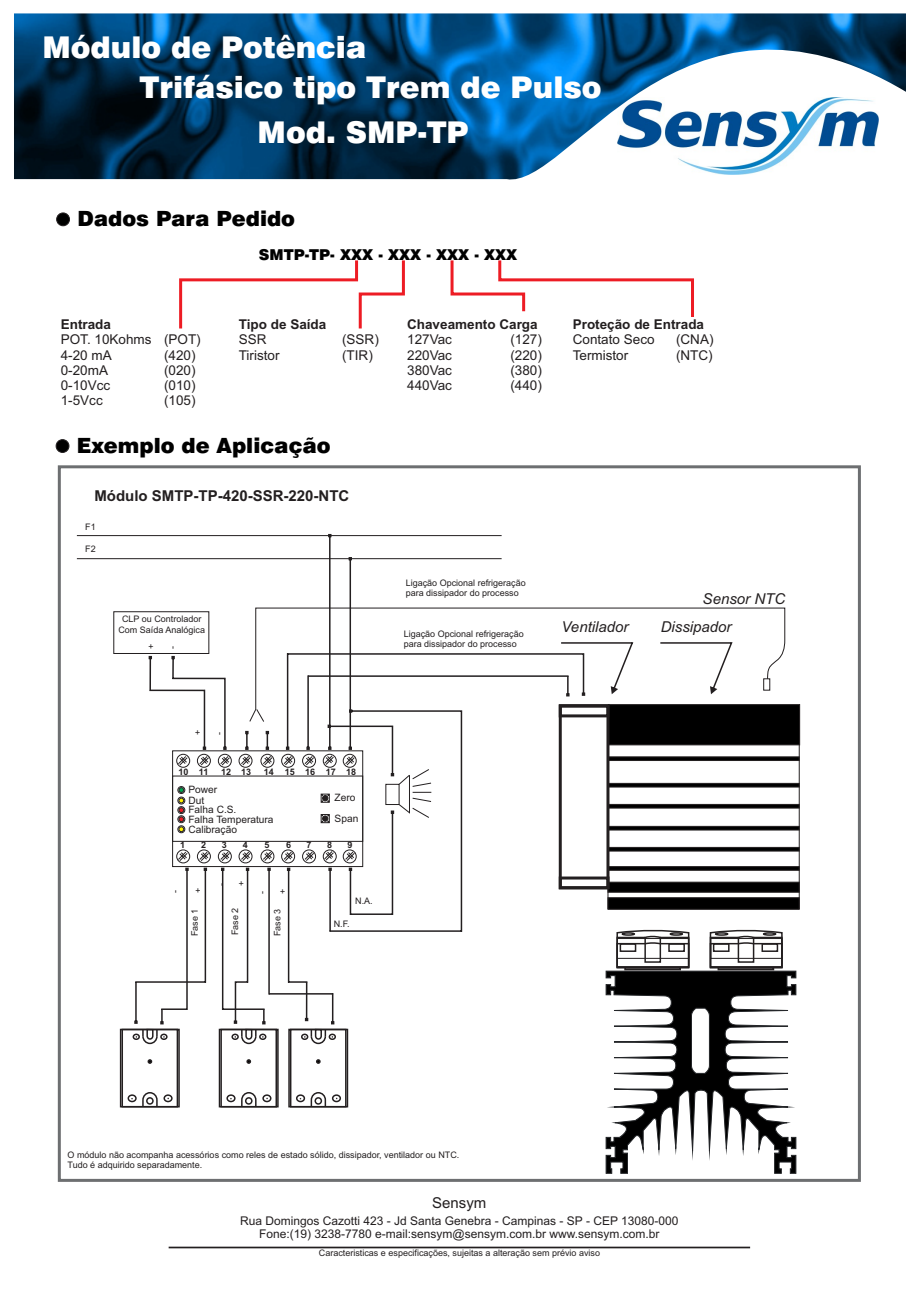
<style>
.page{position:relative;width:920px;height:1290px;background:#fff}
.page>*{position:absolute;margin:0;border:0;box-sizing:border-box;transform-origin:0 0}
.t1{font:900 30px "Swiss 721 BT";color:#fff}
.t2{font:900 21px "Swiss 721 BT";color:#000}
.t3{font:italic 15px "Arial";color:#231f20}
.t4{font:700 15px "Arial";color:#231f20}
.t5{font:900 15px "Swiss 721 BT";color:#000}
.t6{font:15px "Arial";color:#231f20}
.t7{font:13.5px/15.1px "Arial";color:#231f20}
.t8{font:700 13.5px "Arial";color:#231f20}
.t9{font:12px/13.4px "Arial";color:#231f20;text-align:center}
.t10{font:10.2px/9.8px "Arial";color:#231f20}
.t11{font:9px/10.1px "Arial";color:#231f20}
.t12{font:700 9px "Arial";color:#231f20}
</style>
<div class="page">
<img style="left:14px;top:13px;width:892px;height:166px">
<hr style="left:169px;top:1246px;width:581px;height:2px;background:#231f20">
<div style="left:56px;top:213px;width:14px;height:13px;background:#000;border:1px solid #231f20;border-radius:50%"></div>
<svg style="left:179px;top:260px;width:226px;height:69px"></svg>
<svg style="left:450px;top:260px;width:244px;height:57px"></svg>
<div style="left:58px;top:465px;width:803px;height:717px;border:3px solid #6d6f71"></div>
<div style="left:56px;top:439px;width:13px;height:14px;background:#000;border:1px solid #231f20;border-radius:50%"></div>
<hr style="left:329px;top:536px;width:2px;height:212px;background:#231f20">
<hr style="left:350px;top:559px;width:1px;height:189px;background:#231f20">
<hr style="left:77px;top:535px;width:425px;height:1px;background:#231f20">
<hr style="left:77px;top:558px;width:425px;height:1px;background:#231f20">
<svg style="left:255px;top:607px;width:530px;height:35px"></svg>
<div style="left:113px;top:611px;width:96px;height:43px;border:1px solid #231f20"></div>
<div style="left:120px;top:1029px;width:60px;height:78px;border:2px solid #231f20"></div>
<div style="left:122px;top:1029px;width:56px;height:78px;border:2px solid #231f20"></div>
<div style="left:128px;top:1094px;width:9px;height:8px;border:2px solid #231f20;border-radius:50%"></div>
<svg style="left:131px;top:642px;width:669px;height:531px"></svg>
<h1 class="t1" style="left:42px;top:35px;width:326px">Módulo de Potência</h1>
<h1 class="t1" style="left:140px;top:75px;width:464px">Trifásico tipo Trem de Pulso</h1>
<h1 class="t1" style="left:258px;top:120px;width:213px">Mod. SMP-TP</h1>
<h2 class="t2" style="left:77px;top:210px;width:219px">Dados Para Pedido</h2>
<h3 class="t5" style="left:259px;top:249px;width:260px">SMTP-TP- XXX - XXX - XXX - XXX</h3>
<h3 class="t8" style="left:61px;top:319px;width:52px">Entrada</h3>
<h3 class="t7" style="left:61px;top:333px;width:92px">POT. 10Kohms<br>4-20 mA<br>0-20mA<br>0-10Vcc<br>1-5Vcc</h3>
<h3 class="t7" style="left:164px;top:333px;width:38px">(POT) (420) (020) (010) (105)</h3>
<h3 class="t8" style="left:239px;top:319px;width:89px">Tipo de Saída</h3>
<h3 class="t7" style="left:239px;top:333px;width:42px">SSR<br>Tiristor</h3>
<h3 class="t7" style="left:342px;top:333px;width:38px">(SSR) (TIR)</h3>
<h2 class="t2" style="left:77px;top:437px;width:255px">Exemplo de Aplicação</h2>
<h3 class="t4" style="left:94px;top:490px;width:257px">Módulo SMTP-TP-420-SSR-220-NTC</h3>
<p class="t11" style="left:85px;top:522px;width:12px">F1</p>
<p class="t11" style="left:85px;top:544px;width:12px">F2</p>
<p class="t11" style="left:118px;top:615px;width:88px;text-align:center">CLP ou Controlador<br>Com Saída Analógica</p>
<p class="t11" style="left:147px;top:649px;width:7px;rotate:-90deg">+</p>
<p class="t11" style="left:168px;top:649px;width:4px;rotate:-90deg">-</p>
<h3 class="t8" style="left:407px;top:319px;width:132px">Chaveamento Carga</h3>
<h3 class="t7" style="left:407px;top:333px;width:46px;text-align:justify">127Vac 220Vac 380Vac 440Vac</h3>
<h3 class="t7" style="left:510px;top:333px;width:33px;text-align:justify">(127) (220) (380) (440)</h3>
<h3 class="t8" style="left:573px;top:319px;width:133px">Proteção de Entrada</h3>
<h3 class="t7" style="left:573px;top:333px;width:83px">Contato Seco<br>Termistor</h3>
<h3 class="t7" style="left:676px;top:333px;width:39px">(CNA) (NTC)</h3>
<p class="t11" style="left:406px;top:579px;width:122px">Ligação Opcional refrigeração para dissipador do processo</p>
<p class="t11" style="left:404px;top:629px;width:122px">Ligação Opcional refrigeração para dissipador do processo</p>
<h3 class="t3" style="left:561px;top:621px;width:68px">Ventilador</h3>
<h3 class="t3" style="left:703px;top:593px;width:84px">Sensor NTC</h3>
<h3 class="t3" style="left:661px;top:621px;width:72px">Dissipador</h3>
<p class="t11" style="left:194px;top:735px;width:7px;rotate:-90deg">+</p>
<p class="t11" style="left:215px;top:735px;width:4px;rotate:-90deg">-</p>
<p class="t12" style="left:178px;top:768px;width:32px">10 11</p>
<p class="t12" style="left:221px;top:768px;width:32px">12 13</p>
<p class="t12" style="left:264px;top:768px;width:94px">14 15 16 17 18</p>
<p class="t10" style="left:188px;top:786px;width:87px">Power<br>Dut<br>Falha C.S.<br>Falha Temperatura<br>Calibração</p>
<p class="t10" style="left:335px;top:787px;width:25px;line-height:21.9px">Zero<br>Span</p>
<p class="t12" style="left:180px;top:842px;width:7px">1</p>
<p class="t12" style="left:201px;top:842px;width:7px">2</p>
<p class="t12" style="left:222px;top:842px;width:7px">3</p>
<p class="t12" style="left:243px;top:842px;width:7px">4</p>
<p class="t12" style="left:265px;top:842px;width:7px">5</p>
<p class="t12" style="left:286px;top:842px;width:7px">6</p>
<p class="t12" style="left:307px;top:842px;width:7px">7</p>
<p class="t12" style="left:327px;top:842px;width:7px">8</p>
<p class="t12" style="left:347px;top:842px;width:7px">9</p>
<p class="t11" style="left:190px;top:936px;width:29px;rotate:-90deg">Fase 1</p>
<p class="t11" style="left:231px;top:935px;width:29px;rotate:-90deg">Fase 2</p>
<p class="t11" style="left:273px;top:936px;width:29px;rotate:-90deg">Fase 3</p>
<p class="t11" style="left:355px;top:897px;width:19px">N.A.</p>
<p class="t11" style="left:334px;top:920px;width:18px">N.F.</p>
<p class="t11" style="left:68px;top:1150px;width:393px">O módulo não acompanha acessórios como reles de estado sólido, dissipador, ventilador ou NTC.<br>Tudo é adquirido separadamente.</p>
<h3 class="t6" style="left:432px;top:1197px;width:56px">Sensym</h3>
<h3 class="t9" style="left:240px;top:1215px;width:440px">Rua Domingos Cazotti 423 - Jd Santa Genebra - Campinas - SP - CEP 13080-000<br>Fone:(19) 3238-7780 e-mail:sensym@sensym.com.br www.sensym.com.br</h3>
<p class="t11" style="left:319px;top:1249px;width:283px">Caracteristicas e especificações, sujeitas a alteração sem prévio aviso</p>
</div>
